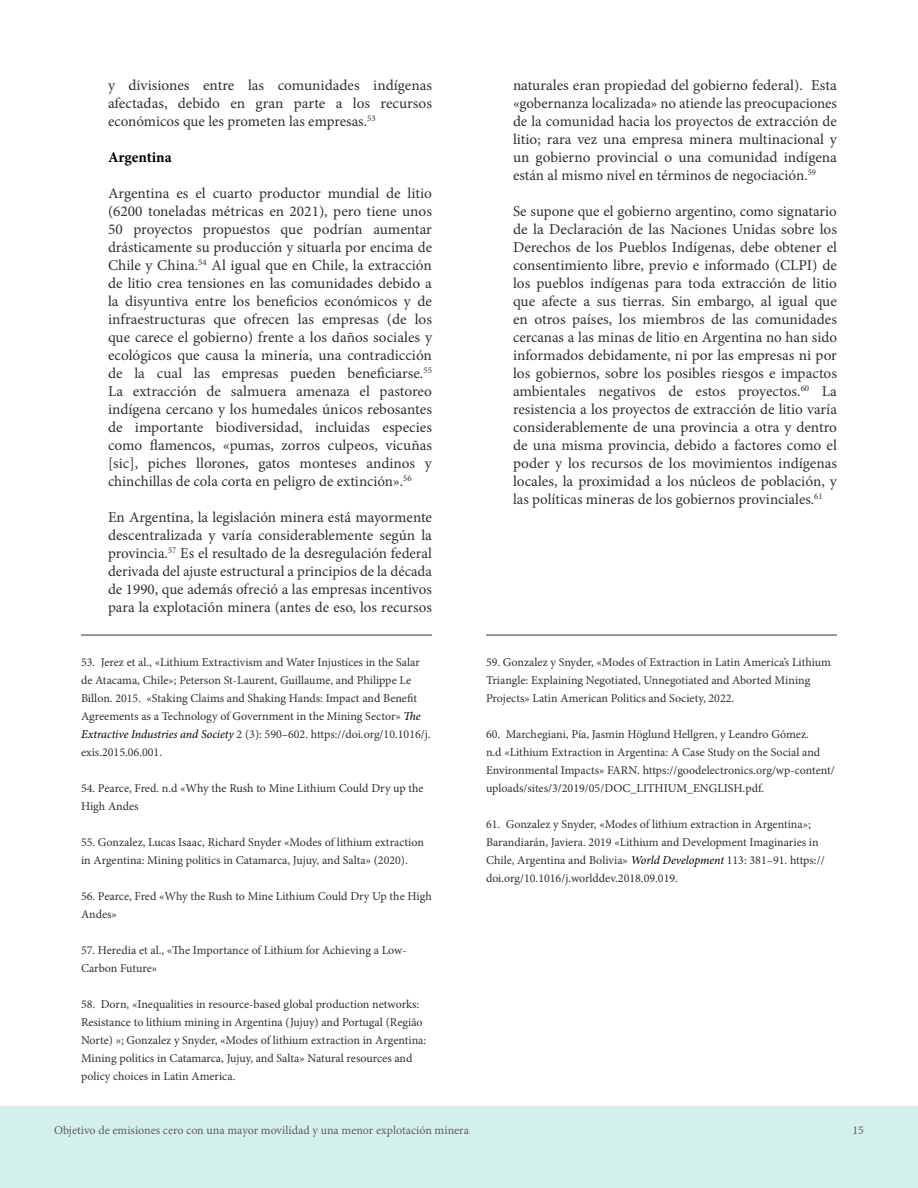
<style>
.page{position:relative;width:918px;height:1188px;background:#fff}
.page>*{position:absolute;margin:0;border:0;box-sizing:border-box;transform-origin:0 0}
.t1{font:15px/18px "Minion Pro";color:#2f3031;text-align:justify}
.t2{font:700 15px "Minion Pro";letter-spacing:-.005em;color:#000}
.FOOTNOTES{font:12px/18px "Minion Pro";color:#2f3031}
.t3{font:12px "Minion Pro";color:#5e5e5f}
.s1{font-style:italic;color:#000}
</style>
<div class="page">
<div style="left:0;top:1107px;width:918px;height:81px;background:#d4f0eb"></div>
<hr style="left:486px;top:635px;width:351px;height:1px;background:#2f3031">
<hr style="left:81px;top:635px;width:351px;height:1px;background:#2f3031">
<p class="t1" style="left:108px;top:76px;width:326px">y divisiones entre las comunidades indígenas afectadas, debido en gran parte a los recursos económicos que les prometen las empresas.<sup>53</sup></p>
<p class="t2" style="left:108px;top:147px;width:65px">Argentina</p>
<p class="t1" style="left:108px;top:184px;width:326px">Argentina es el cuarto productor mundial de litio (6200 toneladas métricas en 2021), pero tiene unos 50 proyectos propuestos que podrían aumentar drásticamente su producción y situarla por encima de Chile y China.<sup>54</sup> Al igual que en Chile, la extracción de litio crea tensiones en las comunidades debido a la disyuntiva entre los beneficios económicos y de infraestructuras que ofrecen las empresas (de los que carece el gobierno) frente a los daños sociales y ecológicos que causa la minería, una contradicción de la cual las empresas pueden beneficiarse.<sup>55<br></sup>La extracción de salmuera amenaza el pastoreo indígena cercano y los humedales únicos rebosantes de importante biodiversidad, incluidas especies como flamencos, «pumas, zorros culpeos, vicuñas [sic], piches llorones, gatos monteses andinos y chinchillas de cola corta en peligro de extinción».<sup>56</sup></p>
<p class="t1" style="left:108px;top:508px;width:326px">En Argentina, la legislación minera está mayormente descentralizada y varía considerablemente según la provincia.<sup>57</sup> Es el resultado de la desregulación federal derivada del ajuste estructural a principios de la década de 1990, que además ofreció a las empresas incentivos para la explotación minera (antes de eso, los recursos</p>
<p class="FOOTNOTES" style="left:81px;top:653px;width:351px">53. Jerez et al., «Lithium Extractivism and Water Injustices in the Salar de Atacama, Chile»; Peterson St-Laurent, Guillaume, and Philippe Le Billon. 2015. «Staking Claims and Shaking Hands: Impact and Benefit Agreements as a Technology of Government in the Mining Sector» <span class="s1">The Extractive Industries and Society</span> 2 (3): 590–602. https://doi.org/10.1016/j. exis.2015.06.001.</p>
<p class="FOOTNOTES" style="left:81px;top:779px;width:344px">54. Pearce, Fred. n.d «Why the Rush to Mine Lithium Could Dry up the<br>High Andes</p>
<p class="FOOTNOTES" style="left:81px;top:833px;width:345px">55. Gonzalez, Lucas Isaac, Richard Snyder «Modes of lithium extraction in Argentina: Mining politics in Catamarca, Jujuy, and Salta» (2020).</p>
<p class="FOOTNOTES" style="left:81px;top:887px;width:352px">56. Pearce, Fred «Why the Rush to Mine Lithium Could Dry Up the High<br>Andes»</p>
<p class="FOOTNOTES" style="left:81px;top:941px;width:327px">57. Heredia et al., «The Importance of Lithium for Achieving a Low-<br>Carbon Future»</p>
<p class="FOOTNOTES" style="left:81px;top:995px;width:347px">58. Dorn, «Inequalities in resource-based global production networks:<br>Resistance to lithium mining in Argentina (Jujuy) and Portugal (Região Norte) »; Gonzalez y Snyder, «Modes of lithium extraction in Argentina:<br>Mining politics in Catamarca, Jujuy, and Salta» Natural resources and policy choices in Latin America.</p>
<p class="t1" style="left:513px;top:76px;width:326px">naturales eran propiedad del gobierno federal). Esta «gobernanza localizada» no atiende las preocupaciones de la comunidad hacia los proyectos de extracción de litio; rara vez una empresa minera multinacional y un gobierno provincial o una comunidad indígena están al mismo nivel en términos de negociación.<sup>59</sup></p>
<p class="t1" style="left:513px;top:202px;width:326px">Se supone que el gobierno argentino, como signatario de la Declaración de las Naciones Unidas sobre los Derechos de los Pueblos Indígenas, debe obtener el consentimiento libre, previo e informado (CLPI) de los pueblos indígenas para toda extracción de litio que afecte a sus tierras. Sin embargo, al igual que en otros países, los miembros de las comunidades cercanas a las minas de litio en Argentina no han sido informados debidamente, ni por las empresas ni por los gobiernos, sobre los posibles riesgos e impactos ambientales negativos de estos proyectos.<sup>60</sup> La resistencia a los proyectos de extracción de litio varía considerablemente de una provincia a otra y dentro de una misma provincia, debido a factores como el poder y los recursos de los movimientos indígenas locales, la proximidad a los núcleos de población, y las políticas mineras de los gobiernos provinciales.<sup>61</sup></p>
<p class="FOOTNOTES" style="left:486px;top:653px;width:347px">59. Gonzalez y Snyder, «Modes of Extraction in Latin America’s Lithium<br>Triangle: Explaining Negotiated, Unnegotiated and Aborted Mining<br>Projects» Latin American Politics and Society, 2022.</p>
<p class="FOOTNOTES" style="left:486px;top:725px;width:350px">60. Marchegiani, Pía, Jasmin Höglund Hellgren, y Leandro Gómez.<br>n.d «Lithium Extraction in Argentina: A Case Study on the Social and Environmental Impacts» FARN. https://goodelectronics.org/wp-content/ uploads/sites/3/2019/05/DOC_LITHIUM_ENGLISH.pdf.</p>
<p class="FOOTNOTES" style="left:486px;top:815px;width:340px">61. Gonzalez y Snyder, «Modes of lithium extraction in Argentina»; Barandiarán, Javiera. 2019 «Lithium and Development Imaginaries in Chile, Argentina and Bolivia» <span class="s1">World Development</span> 113: 381–91. https:// doi.org/10.1016/j.worlddev.2018.09.019.</p>
<p class="t3" style="left:54px;top:1122px;width:417px">Objetivo de emisiones cero con una mayor movilidad y una menor explotación minera</p>
<p class="t3" style="left:852px;top:1122px;width:13px">15</p>
</div>
